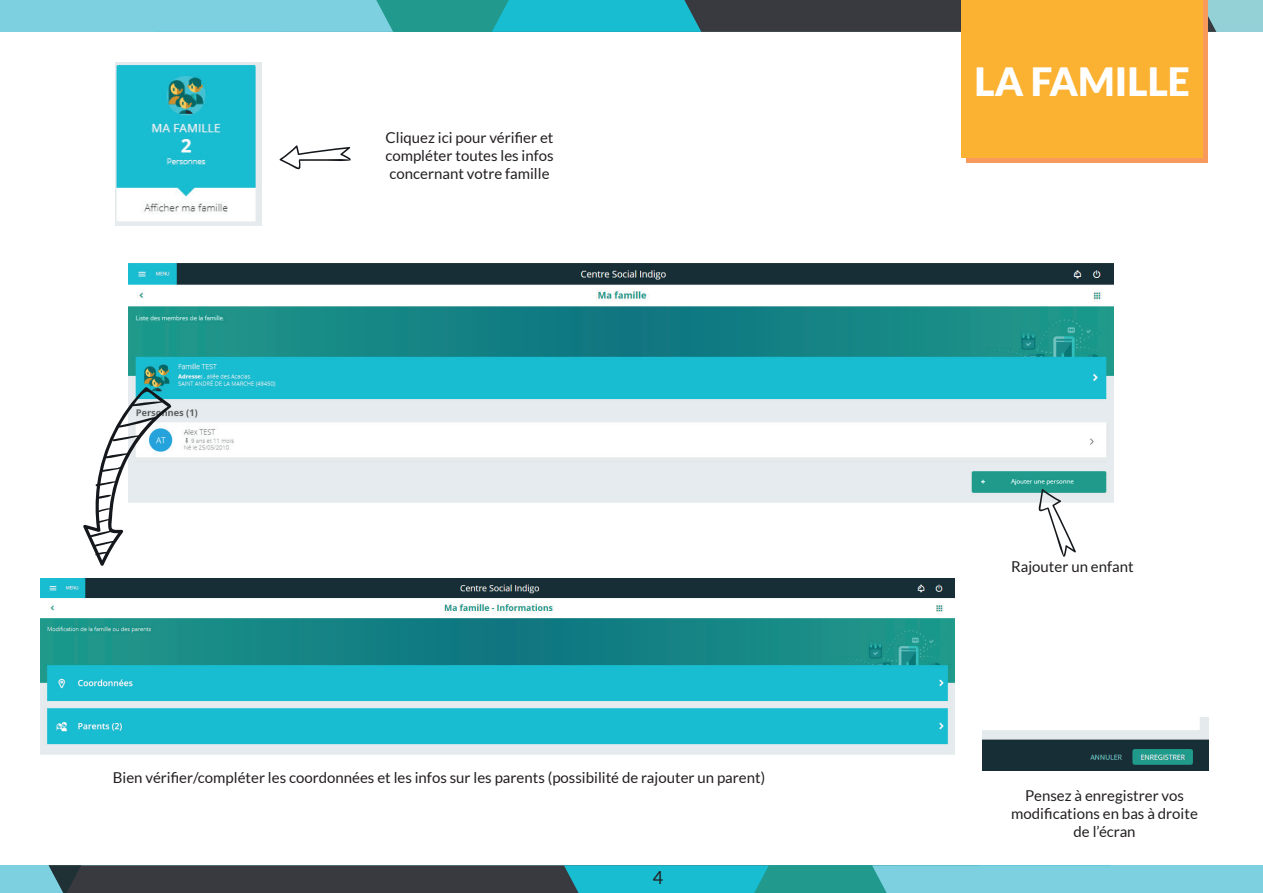
<style>
.page{position:relative;width:1263px;height:893px;background:#fff}
.page>*{position:absolute;margin:0;border:0;box-sizing:border-box;transform-origin:0 0}
.t1{font:900 39px "Lato";color:#fff}
.t2{font:18px "Lato";color:#231f20}
.t3{font:15px/18px "Lato";color:#231f20;text-align:justify}
</style>
<div class="page">
<svg style="left:0;top:0;width:1263px;height:32px;background:#4e9ea8"></svg>
<svg style="left:0;top:865px;width:1263px;height:28px;background:#498b94"></svg>
<img style="left:116px;top:62px;width:146px;height:164px">
<svg style="left:279px;top:145px;width:72px;height:25px"></svg>
<img style="left:129px;top:263px;width:984px;height:240px">
<img style="left:41px;top:579px;width:914px;height:176px">
<svg style="left:83px;top:387px;width:89px;height:179px"></svg>
<div style="left:967px;top:0;width:241px;height:163px;background:#f89a5c"></div>
<div style="left:962px;top:0;width:241px;height:157px;background:#fbb131"></div>
<svg style="left:1038px;top:489px;width:38px;height:68px"></svg>
<img style="left:982px;top:718px;width:227px;height:53px">
<p class="t3" style="left:385px;top:128px;width:170px">Cliquez ici pour vérifier et compléter toutes les infos concernant votre famille</p>
<p class="t3" style="left:113px;top:768px;width:654px">Bien vérifier/compléter les coordonnées et les infos sur les parents (possibilité de rajouter un parent)</p>
<p class="t2" style="left:653px;top:867px;width:12px">4</p>
<h1 class="t1" style="left:974px;top:58px;width:217px">LA FAMILLE</h1>
<p class="t3" style="left:1011px;top:558px;width:124px">Rajouter un enfant</p>
<p class="t3" style="left:1011px;top:787px;width:188px;text-align:center">Pensez à enregistrer vos modifications en bas à droite de l’écran</p>
</div>
